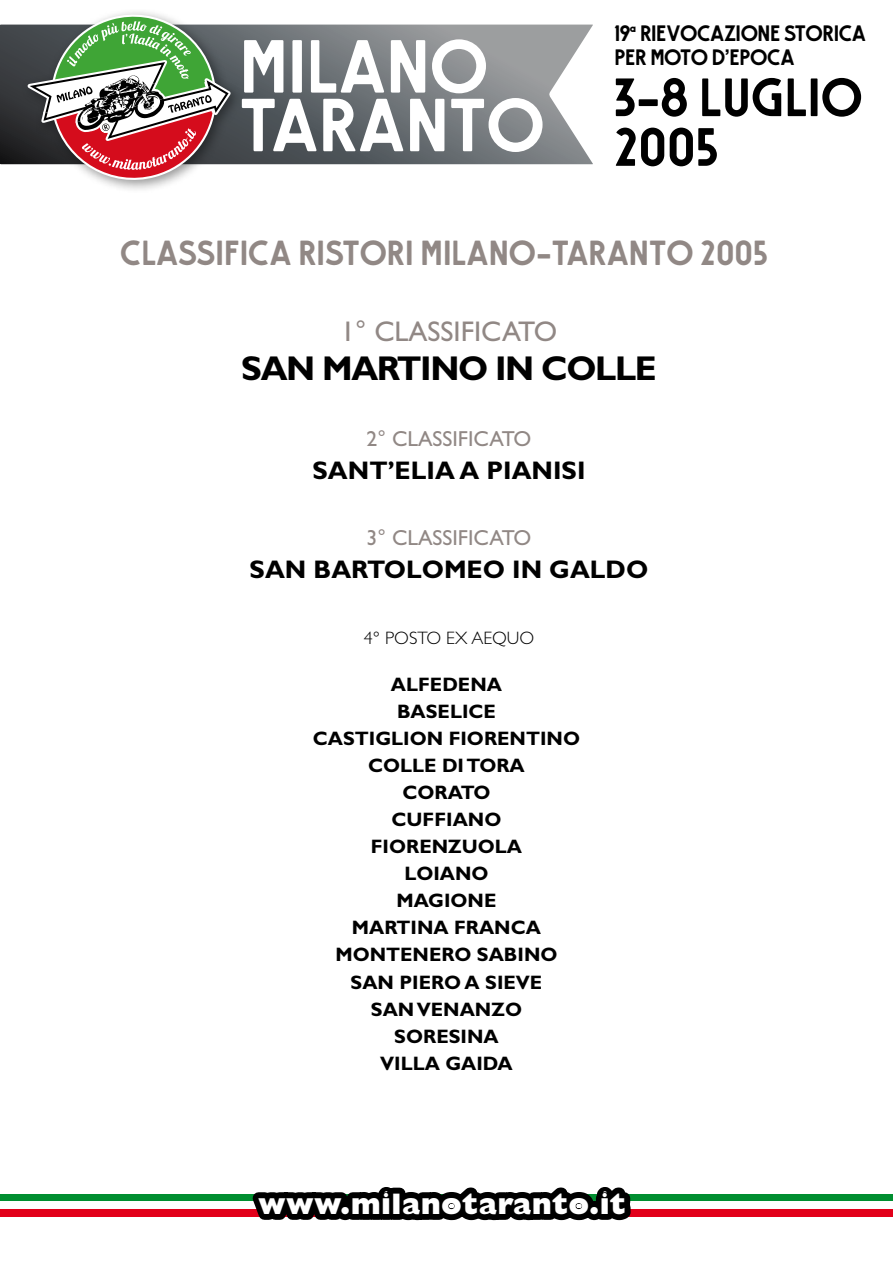
<style>
.page{position:relative;width:893px;height:1263px;background:#fff}
.page>*{position:absolute;margin:0;border:0;box-sizing:border-box;transform-origin:0 0}
.t1{font:75px/58.7px "BALMAT";color:#fff}
.t2{font:53.85px/49.7px "BALMAT";color:#000}
.t3{font:34.8px "BALMAT";color:#918885}
.t4{font:700 34.5px "Gill Sans Std";letter-spacing:-.04em;color:#000}
.t5{font:800 29.85px "Gill Sans Std";letter-spacing:.01em;color:#fff}
.t6{font:28.5px "Gill Sans Std";color:#918885}
.t7{font:700 25.5px "Gill Sans Std";color:#000}
.t8{font:22.35px/23.9px "BALMAT";letter-spacing:-.02em;color:#000}
.t9{font:21.75px "Gill Sans Std";color:#918885}
.t10{font:700 19.5px/27px "Gill Sans Std";color:#000;text-align:center}
.t11{font:300 18px "Gill Sans Std";color:#000}
</style>
<div class="page">
<div style="left:0;top:1193px;width:893px;height:8px;background:#008e30"></div>
<div style="left:0;top:1209px;width:893px;height:8px;background:#e2001a"></div>
<svg style="left:242px;top:1187px;width:399px;height:34px"></svg>
<svg style="left:294px;top:24px;width:299px;height:141px;background:#85898c"></svg>
<svg style="left:0;top:12px;width:294px;height:176px"></svg>
<h1 class="t1" style="left:240px;top:40px;width:307px">MILANO<br>TARANTO</h1>
<p class="t8" style="left:614px;top:22px;width:253px">19<sup>a</sup> RIEVOCAZIONE STORICA<br>PER MOTO D’EPOCA</p>
<h2 class="t2" style="left:614px;top:74px;width:250px">3-8 LUGLIO<br>2005</h2>
<h3 class="t3" style="left:120px;top:232px;width:649px">CLASSIFICA RISTORI MILANO-TARANTO 2005</h3>
<h3 class="t6" style="left:341px;top:315px;width:218px">1° CLASSIFICATO</h3>
<h3 class="t4" style="left:241px;top:348px;width:417px">SAN MARTINO IN COLLE</h3>
<p class="t9" style="left:367px;top:426px;width:166px">2° CLASSIFICATO</p>
<h3 class="t7" style="left:313px;top:455px;width:274px">SANT’ELIA A PIANISI</h3>
<p class="t9" style="left:367px;top:525px;width:166px">3° CLASSIFICATO</p>
<h3 class="t7" style="left:250px;top:554px;width:400px">SAN BARTOLOMEO IN GALDO</h3>
<p class="t11" style="left:364px;top:628px;width:172px">4° POSTO EX AEQUO</p>
<p class="t10" style="left:313px;top:671px;width:269px">ALFEDENA<br>BASELICE<br>CASTIGLION FIORENTINO<br>COLLE DI TORA<br>CORATO<br>CUFFIANO<br>FIORENZUOLA<br>LOIANO<br>MAGIONE<br>MARTINA FRANCA<br>MONTENERO SABINO<br>SAN PIERO A SIEVE<br>SAN VENANZO<br>SORESINA<br>VILLA GAIDA</p>
<h3 class="t5" style="left:258px;top:1186px;width:369px">www.milanotaranto.it</h3>
</div>
